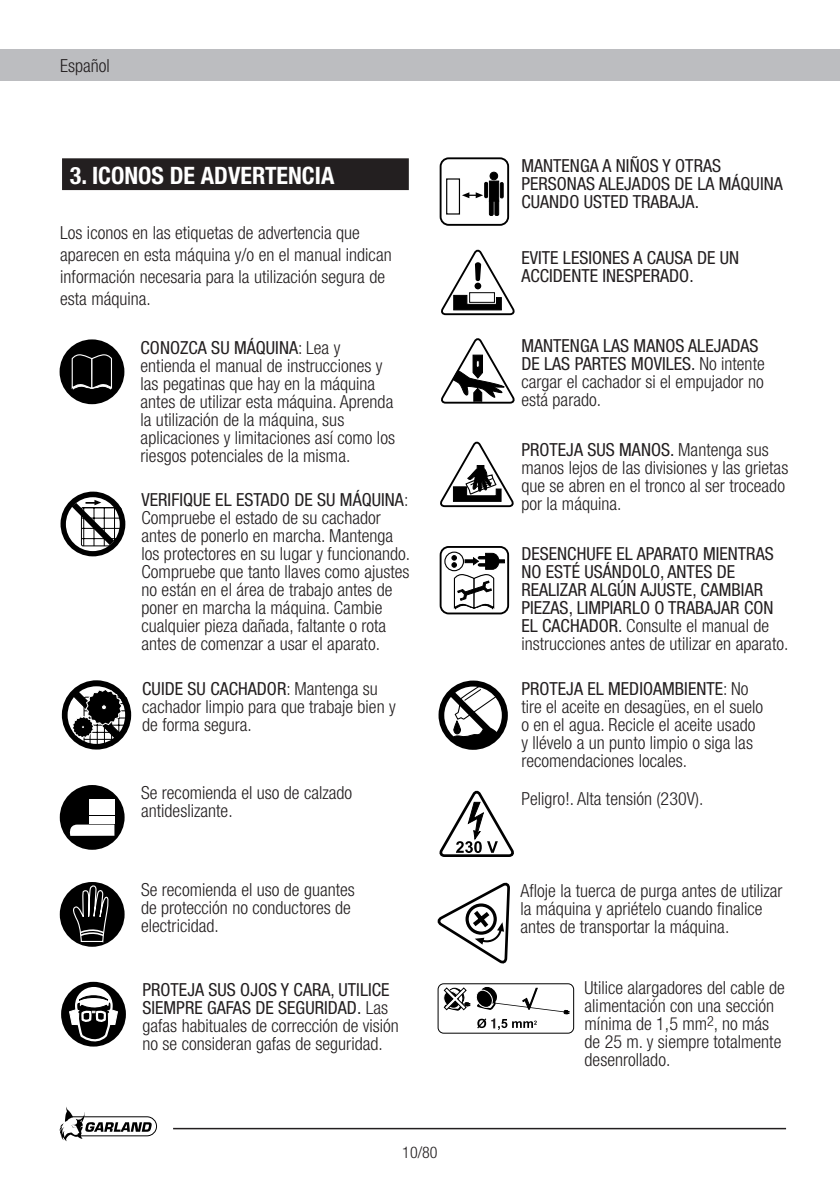
<style>
.page{position:relative;width:840px;height:1191px;background:#fff}
.page>*{position:absolute;margin:0;border:0;box-sizing:border-box;transform-origin:0 0}
.t1{font:700 condensed 24px "Helvetica Neue";color:#fff}
.t2{font:300 condensed 18px/18px "Helvetica Neue";color:#231f20}
.t3{font:condensed 18px/18px "Helvetica Neue";color:#231f20}
.t4{font:300 condensed 16px "Helvetica Neue";color:#231f20}
.s1{font-weight:400}
.s2{font-weight:300}
</style>
<div class="page">
<div style="left:0;top:50px;width:839px;height:31px;background:#bcbdc0"></div>
<svg style="left:59px;top:1107px;width:98px;height:34px"></svg>
<hr style="left:173px;top:1127px;width:612px;height:2px;background:#231f20">
<div style="left:63px;top:159px;width:344px;height:30px;background:#231f20"></div>
<div style="left:62px;top:158px;width:346px;height:32px;border:2px solid #231f20"></div>
<div style="left:60px;top:339px;width:64px;height:65px;background:#000;border-radius:50%"></div>
<svg style="left:71px;top:354px;width:41px;height:36px"></svg>
<svg style="left:61px;top:680px;width:70px;height:70px"></svg>
<div style="left:60px;top:785px;width:64px;height:64px;background:#000;border-radius:50%"></div>
<svg style="left:69px;top:824px;width:45px;height:12px"></svg>
<div style="left:89px;top:816px;width:25px;height:7px;background:#fff"></div>
<div style="left:89px;top:799px;width:25px;height:15px;background:#fff"></div>
<svg style="left:60px;top:491px;width:66px;height:65px"></svg>
<div style="left:60px;top:882px;width:64px;height:64px;background:#000;border-radius:50%"></div>
<svg style="left:72px;top:884px;width:38px;height:58px"></svg>
<div style="left:61px;top:981px;width:65px;height:65px;background:#000;border-radius:50%"></div>
<svg style="left:69px;top:981px;width:49px;height:65px"></svg>
<div style="left:490px;top:172px;width:7px;height:8px;background:#000;border-radius:50%"></div>
<div style="left:489px;top:172px;width:8px;height:8px;border:1px solid #000;border-radius:50%"></div>
<div style="left:489px;top:199px;width:4px;height:17px;border:1px solid #000"></div>
<div style="left:489px;top:181px;width:9px;height:20px;background:#000"></div>
<div style="left:494px;top:199px;width:4px;height:17px;border:1px solid #000"></div>
<div style="left:484px;top:182px;width:3px;height:16px;border:1px solid #000"></div>
<div style="left:500px;top:182px;width:3px;height:16px;border:1px solid #000"></div>
<svg style="left:462px;top:192px;width:21px;height:6px"></svg>
<div style="left:446px;top:178px;width:14px;height:36px;border:1px solid #000"></div>
<div style="left:439px;top:157px;width:70px;height:69px;border:2px solid #000;border-radius:8px"></div>
<svg style="left:441px;top:249px;width:74px;height:67px"></svg>
<svg style="left:441px;top:338px;width:74px;height:66px"></svg>
<svg style="left:440px;top:441px;width:74px;height:67px"></svg>
<svg style="left:444px;top:552px;width:19px;height:18px"></svg>
<div style="left:444px;top:551px;width:20px;height:20px;border:1px solid #000;border-radius:50%"></div>
<svg style="left:451px;top:553px;width:53px;height:56px"></svg>
<div style="left:439px;top:546px;width:70px;height:68px;border:2px solid #000;border-radius:8px"></div>
<svg style="left:438px;top:680px;width:70px;height:70px"></svg>
<svg style="left:439px;top:790px;width:75px;height:67px"></svg>
<svg style="left:437px;top:882px;width:73px;height:81px"></svg>
<div style="left:437px;top:983px;width:137px;height:50px;border:1px solid #000;border-radius:6px"></div>
<svg style="left:443px;top:987px;width:126px;height:43px"></svg>
<p class="t2" style="left:60px;top:57px;width:51px">Español</p>
<h1 class="t1" style="left:70px;top:160px;width:266px">3. ICONOS DE ADVERTENCIA</h1>
<p class="t2" style="left:60px;top:222px;width:333px;line-height:22px">Los iconos en las etiquetas de advertencia que aparecen en esta máquina y/o en el manual indican información necesaria para la utilización segura de esta máquina.</p>
<p class="t2" style="left:140px;top:338px;width:256px"><span class="s1">CONOZCA SU MÁQUINA</span>: Lea y entienda el manual de instrucciones y las pegatinas que hay en la máquina antes de utilizar esta máquina. Aprenda la utilización de la máquina, sus aplicaciones y limitaciones así como los riesgos potenciales de la misma.</p>
<p class="t2" style="left:141px;top:490px;width:270px"><span class="s1">VERIFIQUE EL ESTADO DE SU MÁQUINA</span>:<br>Compruebe el estado de su cachador antes de ponerlo en marcha. Mantenga los protectores en su lugar y funcionando.<br>Compruebe que tanto llaves como ajustes no están en el área de trabajo antes de poner en marcha la máquina. Cambie cualquier pieza dañada, faltante o rota antes de comenzar a usar el aparato.</p>
<p class="t2" style="left:142px;top:679px;width:255px"><span class="s1">CUIDE SU CACHADOR</span>: Mantenga su cachador limpio para que trabaje bien y de forma segura.</p>
<p class="t2" style="left:141px;top:784px;width:212px">Se recomienda el uso de calzado antideslizante.</p>
<p class="t2" style="left:141px;top:880px;width:215px">Se recomienda el uso de guantes de protección no conductores de electricidad.</p>
<p class="t2" style="left:142px;top:980px;width:258px"><span class="s1">PROTEJA SUS OJOS Y CARA, UTILICE SIEMPRE GAFAS DE SEGURIDAD.</span> Las gafas habituales de corrección de visión no se consideran gafas de seguridad.</p>
<p class="t4" style="left:402px;top:1143px;width:37px">10/80</p>
<p class="t3" style="left:521px;top:156px;width:263px">MANTENGA A NIÑOS Y OTRAS<br>PERSONAS ALEJADOS DE LA MÁQUINA<br>CUANDO USTED TRABAJA.</p>
<p class="t3" style="left:521px;top:248px;width:219px">EVITE LESIONES A CAUSA DE UN<br>ACCIDENTE INESPERADO.</p>
<p class="t2" style="left:521px;top:337px;width:245px"><span class="s1">MANTENGA LAS MANOS ALEJADAS<br>DE LAS PARTES MOVILES.</span> No intente cargar el cachador si el empujador no está parado.</p>
<p class="t2" style="left:521px;top:440px;width:268px"><span class="s1">PROTEJA SUS MANOS.</span> Mantenga sus manos lejos de las divisiones y las grietas que se abren en el tronco al ser troceado por la máquina.</p>
<p class="t3" style="left:521px;top:545px;width:268px">DESENCHUFE EL APARATO MIENTRAS NO ESTÉ USÁNDOLO, ANTES DE REALIZAR ALGÚN AJUSTE, CAMBIAR PIEZAS, LIMPIARLO O TRABAJAR CON EL CACHADOR. <span class="s2">Consulte el manual de instrucciones antes de utilizar en aparato.</span></p>
<p class="t2" style="left:521px;top:679px;width:243px"><span class="s1">PROTEJA EL MEDIOAMBIENTE</span>: No tire el aceite en desagües, en el suelo o en el agua. Recicle el aceite usado y llévelo a un punto limpio o siga las recomendaciones locales.</p>
<p class="t2" style="left:521px;top:789px;width:183px">Peligro!. Alta tensión (230V).</p>
<p class="t2" style="left:520px;top:881px;width:263px">Afloje la tuerca de purga antes de utilizar la máquina y apriételo cuando finalice antes de transportar la máquina.</p>
<p class="t2" style="left:584px;top:978px;width:201px">Utilice alargadores del cable de alimentación con una sección mínima de 1,5 mm<sup>2</sup>, no más de 25 m. y siempre totalmente desenrollado.</p>
</div>
